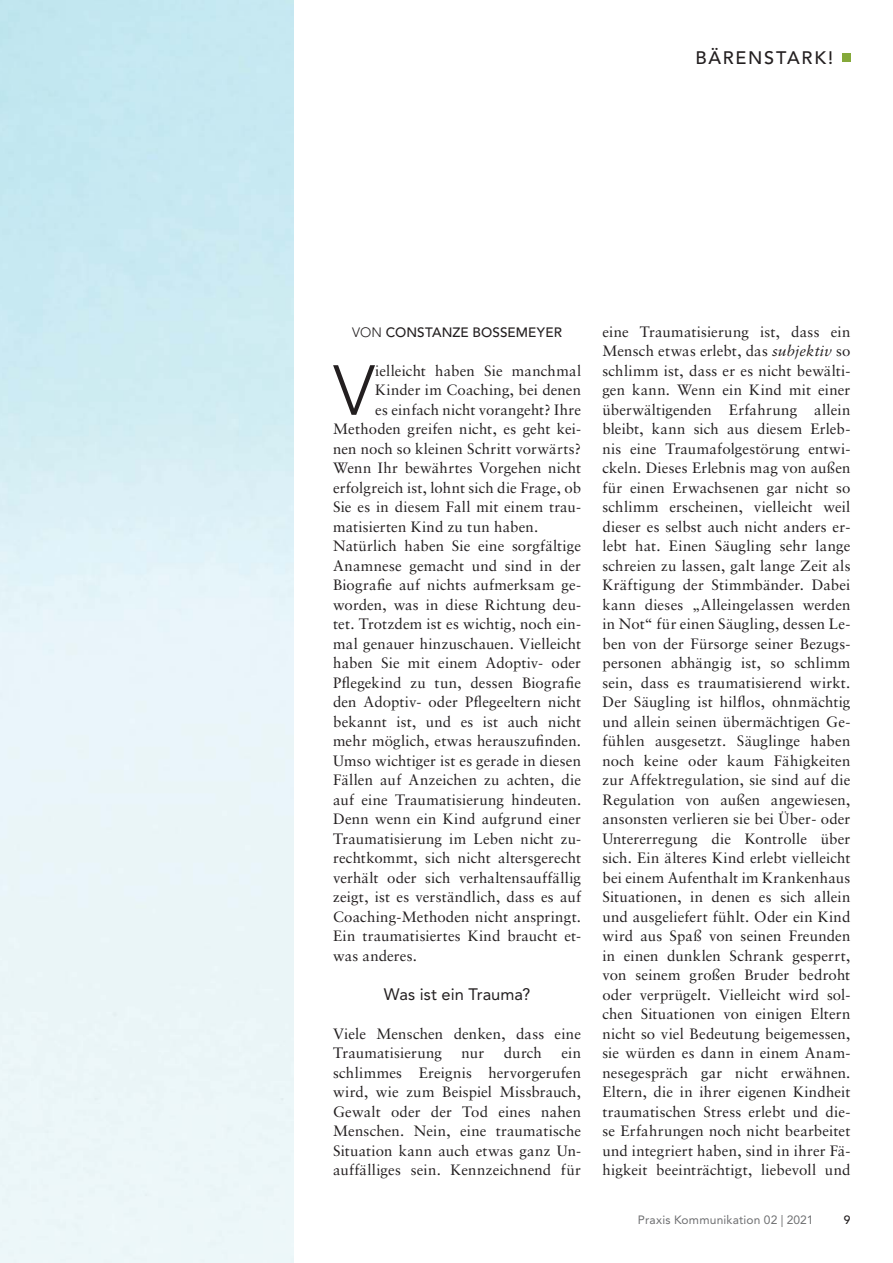
<style>
.page{position:relative;width:893px;height:1263px;background:#fff}
.page>*{position:absolute;margin:0;border:0;box-sizing:border-box;transform-origin:0 0}
.t1{font:300 70.05px "Avenir LT Std";color:#231f20}
.t2{font:500 18px "Avenir LT Std";letter-spacing:.1em;color:#231f20}
.t3{font:16.5px "Avenir LT Std";color:#231f20}
.t4{font:15px/19.5px "Sabon LT Std";letter-spacing:.005em;color:#231f20;text-align:justify}
.t5{font:500 13.5px "Avenir LT Std";letter-spacing:.005em;color:#231f20}
.t6{font:12px "Avenir LT Std";letter-spacing:.015em;color:#6d6e70}
.t7{font:500 12px "Avenir LT Std";color:#231f20}
.s1{font-weight:300}
.s2{font-family:"Sabon";font-style:italic}
</style>
<div class="page">
<div style="left:841px;top:53px;width:9px;height:9px;background:#85a93a"></div>
<p class="t2" style="left:695px;top:49px;width:139px">BÄRENSTARK!</p>
<p class="t5" style="left:352px;top:326px;width:211px"><span class="s1">VON</span> CONSTANZE BOSSEMEYER</p>
<h1 class="t1" style="left:333px;top:356px;width:43px">V</h1>
<p class="t4" style="left:375px;top:362px;width:207px">ielleicht haben Sie manchmal</p>
<p class="t4" style="left:375px;top:381px;width:207px">Kinder im Coaching, bei denen</p>
<p class="t4" style="left:375px;top:401px;width:207px">es einfach nicht vorangeht? Ihre</p>
<p class="t4" style="left:333px;top:420px;width:250px">Methoden greifen nicht, es geht kei-</p>
<p class="t4" style="left:333px;top:440px;width:249px">nen noch so kleinen Schritt vorwärts?</p>
<p class="t4" style="left:333px;top:459px;width:249px">Wenn Ihr bewährtes Vorgehen nicht</p>
<p class="t4" style="left:333px;top:479px;width:250px">erfolgreich ist, lohnt sich die Frage, ob</p>
<p class="t4" style="left:333px;top:498px;width:249px">Sie es in diesem Fall mit einem trau-</p>
<p class="t4" style="left:333px;top:518px;width:207px">matisierten Kind zu tun haben.</p>
<p class="t4" style="left:333px;top:537px;width:249px">Natürlich haben Sie eine sorgfältige</p>
<p class="t4" style="left:333px;top:557px;width:249px">Anamnese gemacht und sind in der</p>
<p class="t4" style="left:333px;top:576px;width:250px">Biografie auf nichts aufmerksam ge-</p>
<p class="t4" style="left:333px;top:596px;width:250px">worden, was in diese Richtung deu-</p>
<p class="t4" style="left:333px;top:615px;width:250px">tet. Trotzdem ist es wichtig, noch ein-</p>
<p class="t4" style="left:333px;top:635px;width:250px">mal genauer hinzuschauen. Vielleicht</p>
<p class="t4" style="left:333px;top:654px;width:250px">haben Sie mit einem Adoptiv- oder</p>
<p class="t4" style="left:333px;top:674px;width:250px">Pflegekind zu tun, dessen Biografie</p>
<p class="t4" style="left:333px;top:693px;width:249px">den Adoptiv- oder Pflegeeltern nicht</p>
<p class="t4" style="left:333px;top:713px;width:249px">bekannt ist, und es ist auch nicht</p>
<p class="t4" style="left:333px;top:732px;width:249px">mehr möglich, etwas herauszufinden.</p>
<p class="t4" style="left:333px;top:752px;width:249px">Umso wichtiger ist es gerade in diesen</p>
<p class="t4" style="left:333px;top:771px;width:249px">Fällen auf Anzeichen zu achten, die</p>
<p class="t4" style="left:333px;top:791px;width:250px">auf eine Traumatisierung hindeuten.</p>
<p class="t4" style="left:333px;top:810px;width:249px">Denn wenn ein Kind aufgrund einer</p>
<p class="t4" style="left:333px;top:830px;width:250px">Traumatisierung im Leben nicht zu-</p>
<p class="t4" style="left:333px;top:849px;width:250px">rechtkommt, sich nicht altersgerecht</p>
<p class="t4" style="left:333px;top:869px;width:250px">verhält oder sich verhaltensauffällig</p>
<p class="t4" style="left:333px;top:888px;width:249px">zeigt, ist es verständlich, dass es auf</p>
<p class="t4" style="left:333px;top:908px;width:250px">Coaching-Methoden nicht anspringt.</p>
<p class="t4" style="left:333px;top:927px;width:250px">Ein traumatisiertes Kind braucht et-</p>
<p class="t4" style="left:333px;top:947px;width:85px">was anderes.</p>
<p class="t3" style="left:384px;top:986px;width:148px">Was ist ein Trauma?</p>
<p class="t4" style="left:333px;top:1025px;width:249px">Viele Menschen denken, dass eine<br>Traumatisierung</p>
<p class="t4" style="left:462px;top:1044px;width:24px">nur</p>
<p class="t4" style="left:504px;top:1044px;width:39px">durch</p>
<p class="t4" style="left:333px;top:1044px;width:250px;text-indent:228px">ein schlimmes Ereignis hervorgerufen wird, wie zum Beispiel Missbrauch, Gewalt oder der Tod eines nahen Menschen. Nein, eine traumatische Situation kann auch etwas ganz Un&shy;auffälliges sein. Kennzeichnend für</p>
<p class="t4" style="left:602px;top:323px;width:250px">eine Traumatisierung ist, dass ein Mensch etwas erlebt, das <span class="s2">subjektiv</span> so schlimm ist, dass er es nicht bewälti&shy;gen kann. Wenn ein Kind mit einer überwältigenden Erfahrung allein bleibt, kann sich aus diesem Erleb&shy;nis eine Traumafolgestörung entwi&shy;ckeln. Dieses Erlebnis mag von außen für einen Erwachsenen gar nicht so schlimm erscheinen, vielleicht weil dieser es selbst auch nicht anders er&shy;lebt hat. Einen Säugling sehr lange schreien zu lassen, galt lange Zeit als Kräftigung der Stimmbänder. Dabei kann dieses „Alleingelassen werden in Not“ für einen Säugling, dessen Le&shy;ben von der Fürsorge seiner Bezugs&shy;personen abhängig ist, so schlimm sein, dass es traumatisierend wirkt.<br>Der Säugling ist hilflos, ohnmächtig und allein seinen übermächtigen Ge&shy;fühlen ausgesetzt. Säuglinge haben noch keine oder kaum Fähigkeiten zur Affektregulation, sie sind auf die Regulation von außen angewiesen, ansonsten verlieren sie bei Über- oder Untererregung die Kontrolle über sich. Ein älteres Kind erlebt vielleicht bei einem Aufenthalt im Krankenhaus Situationen, in denen es sich allein und ausgeliefert fühlt. Oder ein Kind wird aus Spaß von seinen Freunden in einen dunklen Schrank gesperrt, von seinem großen Bruder bedroht oder verprügelt. Vielleicht wird sol&shy;chen Situationen von einigen Eltern nicht so viel Bedeutung beigemessen, sie würden es dann in einem Anam&shy;nesegespräch gar nicht erwähnen.<br>Eltern, die in ihrer eigenen Kindheit traumatischen Stress erlebt und die&shy;se Erfahrungen noch nicht bearbeitet und integriert haben, sind in ihrer Fä&shy;higkeit beeinträchtigt, liebevoll und</p>
<p class="t6" style="left:638px;top:1213px;width:177px">Praxis Kommunikation 02 | 2021</p>
<p class="t7" style="left:844px;top:1213px;width:8px">9</p>
</div>
